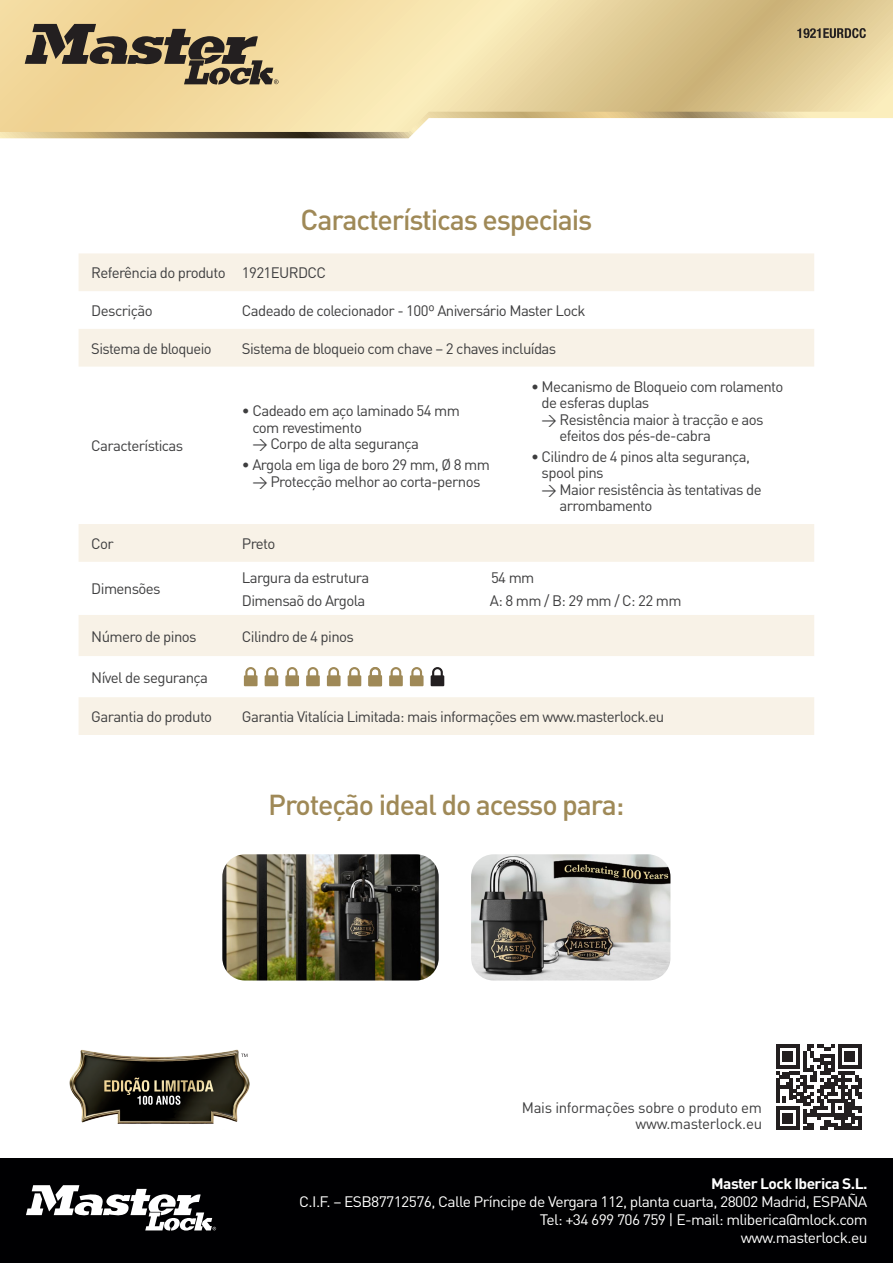
<style>
.page{position:relative;width:893px;height:1263px;background:#fff}
.page>*{position:absolute;margin:0;border:0;box-sizing:border-box;transform-origin:0 0}
.t1{font:500 28.5px "DIN Pro";letter-spacing:-.04em;color:#9f8957}
.Texte_tableaux{font:15px/16.5px "DIN";letter-spacing:-.04em;color:#3e3e3f}
.t2{font:15px/18px "DIN";letter-spacing:-.04em;color:#fff;text-align:right;scale:1.04 1}
.Texte_tableaux-2{font:15px "DIN";letter-spacing:-.02em;color:#3e3e3f}
.s1{font-weight:700}
</style>
<div class="page">
<svg style="left:0;top:0;width:893px;height:112px;background:#e9d49c"></svg>
<svg style="left:0;top:112px;width:893px;height:26px"></svg>
<div style="left:0;top:1159px;width:893px;height:104px;background:#000002"></div>
<svg style="left:26px;top:1185px;width:190px;height:45px"></svg>
<svg style="left:776px;top:1044px;width:86px;height:86px"></svg>
<svg style="left:79px;top:253px;width:735px;height:482px"></svg>
<div style="left:327px;top:675px;width:14px;height:11px;background:#9f8957"></div>
<svg style="left:327px;top:666px;width:13px;height:10px"></svg>
<div style="left:348px;top:675px;width:13px;height:11px;background:#9f8957"></div>
<svg style="left:348px;top:666px;width:13px;height:10px"></svg>
<div style="left:410px;top:675px;width:14px;height:11px;background:#9f8957"></div>
<svg style="left:410px;top:666px;width:13px;height:10px"></svg>
<div style="left:389px;top:675px;width:14px;height:11px;background:#9f8957"></div>
<svg style="left:389px;top:666px;width:13px;height:14px"></svg>
<div style="left:306px;top:675px;width:14px;height:11px;background:#9f8957"></div>
<svg style="left:306px;top:666px;width:13px;height:14px"></svg>
<div style="left:285px;top:675px;width:14px;height:11px;background:#9f8957"></div>
<svg style="left:286px;top:666px;width:13px;height:10px"></svg>
<div style="left:265px;top:675px;width:13px;height:11px;background:#9f8957"></div>
<svg style="left:265px;top:666px;width:13px;height:10px"></svg>
<div style="left:244px;top:675px;width:14px;height:11px;background:#9f8957"></div>
<svg style="left:244px;top:666px;width:13px;height:10px"></svg>
<div style="left:368px;top:675px;width:14px;height:11px;background:#9f8957"></div>
<svg style="left:369px;top:666px;width:13px;height:10px"></svg>
<svg style="left:431px;top:667px;width:13px;height:19px"></svg>
<img style="left:471px;top:854px;width:199px;height:126px">
<img style="left:222px;top:854px;width:217px;height:126px">
<svg style="left:25px;top:24px;width:254px;height:60px;background:#9f8d67"></svg>
<svg style="left:797px;top:28px;width:69px;height:10px"></svg>
<img style="left:69px;top:1049px;width:181px;height:75px">
<svg style="left:241px;top:1054px;width:6px;height:3px"></svg>
<svg style="left:125px;top:1077px;width:89px;height:28px;background:#494537"></svg>
<p class="t1" style="left:301px;top:196px;width:293px">Características especiais</p>
<p class="Texte_tableaux" style="left:91px;top:264px;width:136px">Referência do produto</p>
<p class="Texte_tableaux" style="left:242px;top:264px;width:86px">1921EURDCC</p>
<p class="Texte_tableaux" style="left:91px;top:302px;width:63px">Descrição</p>
<p class="Texte_tableaux" style="left:242px;top:302px;width:345px">Cadeado de colecionador - 100º Aniversário Master Lock</p>
<p class="Texte_tableaux" style="left:91px;top:340px;width:122px">Sistema de bloqueio</p>
<p class="Texte_tableaux" style="left:242px;top:340px;width:316px">Sistema de bloqueio com chave – 2 chaves incluídas</p>
<p class="Texte_tableaux" style="left:91px;top:437px;width:93px">Características</p>
<p class="Texte_tableaux" style="left:252px;top:402px;width:209px;text-indent:-11px">• Cadeado em aço laminado 54 mm com revestimento<br>&gt; Corpo de alta segurança</p>
<p class="Texte_tableaux" style="left:242px;top:456px;width:249px;text-align:center">• Argola em liga de boro 29 mm, Ø 8 mm &gt; Protecção melhor ao corta-pernos</p>
<p class="Texte_tableaux" style="left:531px;top:378px;width:254px">• Mecanismo de Bloqueio com rolamento</p>
<p class="Texte_tableaux" style="left:542px;top:394px;width:109px">de esferas duplas</p>
<p class="Texte_tableaux" style="left:542px;top:411px;width:224px">&gt; Resistência maior à tracção e aos</p>
<p class="Texte_tableaux" style="left:559px;top:427px;width:153px">efeitos dos pés-de-cabra</p>
<p class="Texte_tableaux" style="left:531px;top:448px;width:221px">• Cilindro de 4 pinos alta segurança,</p>
<p class="Texte_tableaux" style="left:542px;top:464px;width:64px">spool pins</p>
<p class="Texte_tableaux" style="left:542px;top:481px;width:222px">&gt; Maior resistência às tentativas de</p>
<p class="Texte_tableaux" style="left:559px;top:497px;width:94px">arrombamento</p>
<p class="Texte_tableaux" style="left:91px;top:535px;width:24px">Cor</p>
<p class="Texte_tableaux" style="left:242px;top:535px;width:35px">Preto</p>
<p class="Texte_tableaux" style="left:91px;top:580px;width:71px">Dimensões</p>
<p class="Texte_tableaux" style="left:242px;top:569px;width:129px">Largura da estrutura</p>
<p class="Texte_tableaux" style="left:491px;top:569px;width:45px">54 mm</p>
<p class="Texte_tableaux" style="left:242px;top:592px;width:125px">Dimensaõ do Argola</p>
<p class="Texte_tableaux" style="left:490px;top:592px;width:193px">A: 8 mm / B: 29 mm / C: 22 mm</p>
<p class="Texte_tableaux" style="left:91px;top:628px;width:107px">Número de pinos</p>
<p class="Texte_tableaux" style="left:242px;top:628px;width:114px">Cilindro de 4 pinos</p>
<p class="Texte_tableaux" style="left:91px;top:669px;width:118px">Nível de segurança</p>
<p class="Texte_tableaux" style="left:91px;top:708px;width:122px">Garantia do produto</p>
<p class="Texte_tableaux" style="left:242px;top:708px;width:424px">Garantia Vitalícia Limitada: mais informações em www.masterlock.eu</p>
<p class="t1" style="left:268px;top:782px;width:358px">Proteção ideal do acesso para:</p>
<p class="Texte_tableaux-2" style="left:522px;top:1098px;width:242px">Mais informações sobre o produto em</p>
<p class="Texte_tableaux-2" style="left:636px;top:1115px;width:128px">www.masterlock.eu</p>
<p class="t2" style="left:299px;top:1174px;width:548px"><span class="s1">Master Lock Iberica S.L.<br></span>C.I.F. – ESB87712576, Calle Príncipe de Vergara 112, planta cuarta, 28002 Madrid, ESPAÑA</p>
<p class="t2" style="left:540px;top:1210px;width:317px">Tel: +34 699 706 759 | E-mail: mliberica@mlock.com www.masterlock.eu</p>
</div>
